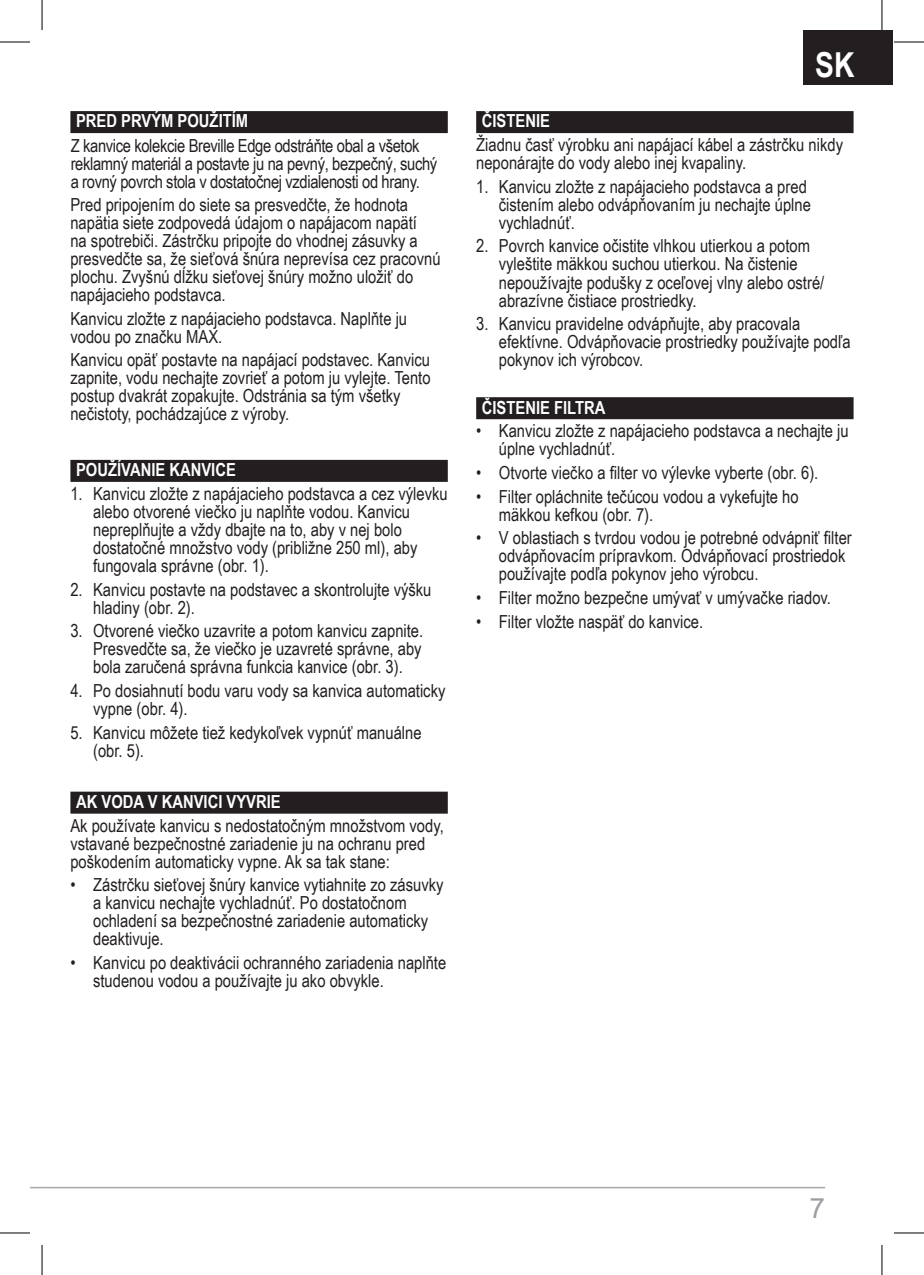
<style>
.page{position:relative;width:924px;height:1275px;background:#fff}
.page>*{position:absolute;margin:0;border:0;box-sizing:border-box;transform-origin:0 0}
.t1{font:700 34.4px "Arial Narrow";color:#fff}
.t2{font:700 32px "Arial";color:#fff}
.t3{font:28px "Arial";color:#9d9fa2}
.t4{font:18px/18px "Arial Narrow";color:#231f20}
.t5{font:18px/18px "Arial Narrow";letter-spacing:-.02em;color:#231f20}
.t6{font:700 18px "Arial Narrow";color:#fff}
</style>
<div class="page">
<div style="left:803px;top:31px;width:89px;height:54px;background:#231f20"></div>
<svg style="left:31px;top:1186px;width:11px;height:2px"></svg>
<hr style="left:42px;top:1186px;width:782px;height:2px;background:#a8a9ad">
<div style="left:70px;top:791px;width:377px;height:22px;background:#231f20"></div>
<div style="left:70px;top:460px;width:377px;height:22px;background:#231f20"></div>
<div style="left:70px;top:111px;width:377px;height:22px;background:#231f20"></div>
<div style="left:476px;top:111px;width:377px;height:22px;background:#231f20"></div>
<div style="left:476px;top:397px;width:377px;height:22px;background:#231f20"></div>
<hr style="left:0;top:42px;width:30px;height:1px;background:#000">
<hr style="left:893px;top:42px;width:30px;height:1px;background:#000">
<hr style="left:0;top:1232px;width:30px;height:1px;background:#000">
<hr style="left:893px;top:1232px;width:30px;height:1px;background:#000">
<hr style="left:42px;top:0;width:1px;height:30px;background:#000">
<hr style="left:42px;top:1245px;width:1px;height:30px;background:#000">
<hr style="left:881px;top:0;width:1px;height:30px;background:#000">
<hr style="left:881px;top:1245px;width:1px;height:30px;background:#000">
<p class="t6" style="left:76px;top:107px;width:173px">PRED PRVÝM POUŽITÍM</p>
<p class="t5" style="left:71px;top:136px;width:368px">Z kanvice kolekcie Breville Edge odstráňte obal a všetok reklamný materiál a postavte ju na pevný, bezpečný, suchý a rovný povrch stola v dostatočnej vzdialenosti od hrany.</p>
<p class="t4" style="left:70px;top:195px;width:371px">Pred pripojením do siete sa presvedčte, že hodnota napätia siete zodpovedá údajom o napájacom napätí<br>na spotrebiči. Zástrčku pripojte do vhodnej zásuvky a presvedčte sa, že sieťová šnúra neprevísa cez pracovnú plochu. Zvyšnú dĺžku sieťovej šnúry možno uložiť do napájacieho podstavca.</p>
<p class="t4" style="left:70px;top:308px;width:338px">Kanvicu zložte z napájacieho podstavca. Naplňte ju vodou po značku MAX.</p>
<p class="t4" style="left:70px;top:350px;width:361px">Kanvicu opäť postavte na napájací podstavec. Kanvicu zapnite, vodu nechajte zovrieť a potom ju vylejte. Tento postup dvakrát zopakujte. Odstránia sa tým všetky nečistoty, pochádzajúce z výroby.</p>
<p class="t6" style="left:76px;top:456px;width:161px">POUŽÍVANIE KANVICE</p>
<p class="t4" style="left:93px;top:484px;width:356px;text-indent:-23px">1. Kanvicu zložte z napájacieho podstavca a cez výlevku alebo otvorené viečko ju naplňte vodou. Kanvicu nepreplňujte a vždy dbajte na to, aby v nej bolo dostatočné množstvo vody (približne 250 ml), aby fungovala správne (obr. 1).</p>
<p class="t4" style="left:93px;top:579px;width:340px;text-indent:-23px">2. Kanvicu postavte na podstavec a skontrolujte výšku hladiny (obr. 2).</p>
<p class="t4" style="left:93px;top:621px;width:331px;text-align:justify;text-indent:-23px">3. Otvorené viečko uzavrite a potom kanvicu zapnite.<br>Presvedčte sa, že viečko je uzavreté správne, aby bola zaručená správna funkcia kanvice (obr. 3).</p>
<p class="t4" style="left:93px;top:681px;width:353px;text-indent:-23px">4. Po dosiahnutí bodu varu vody sa kanvica automaticky vypne (obr. 4).</p>
<p class="t4" style="left:93px;top:722px;width:330px;text-indent:-23px">5. Kanvicu môžete tiež kedykoľvek vypnúť manuálne (obr. 5).</p>
<p class="t6" style="left:76px;top:788px;width:206px">AK VODA V KANVICI VYVRIE</p>
<p class="t4" style="left:70px;top:815px;width:375px">Ak používate kanvicu s nedostatočným množstvom vody, vstavané bezpečnostné zariadenie ju na ochranu pred poškodením automaticky vypne. Ak sa tak stane:</p>
<p class="t4" style="left:93px;top:875px;width:352px;text-indent:-23px">• Zástrčku sieťovej šnúry kanvice vytiahnite zo zásuvky a kanvicu nechajte vychladnúť. Po dostatočnom ochladení sa bezpečnostné zariadenie automaticky deaktivuje.</p>
<p class="t4" style="left:93px;top:953px;width:354px;text-indent:-23px">• Kanvicu po deaktivácii ochranného zariadenia naplňte studenou vodou a používajte ju ako obvykle.</p>
<h1 class="t1" style="left:814px;top:39px;width:41px">SK</h1>
<h2 class="t2" style="left:802px;top:44px;width:46px">SK</h2>
<p class="t6" style="left:481px;top:107px;width:70px">ČISTENIE</p>
<p class="t4" style="left:476px;top:135px;width:368px">Žiadnu časť výrobku ani napájací kábel a zástrčku nikdy neponárajte do vody alebo inej kvapaliny.</p>
<p class="t4" style="left:498px;top:177px;width:313px;text-indent:-23px">1. Kanvicu zložte z napájacieho podstavca a pred čistením alebo odvápňovaním ju nechajte úplne vychladnúť.</p>
<p class="t4" style="left:498px;top:236px;width:327px;text-indent:-23px">2. Povrch kanvice očistite vlhkou utierkou a potom vyleštite mäkkou suchou utierkou. Na čistenie nepoužívajte podušky z oceľovej vlny alebo ostré/ abrazívne čistiace prostriedky.</p>
<p class="t4" style="left:498px;top:314px;width:353px;text-indent:-23px">3. Kanvicu pravidelne odvápňujte, aby pracovala efektívne. Odvápňovacie prostriedky používajte podľa pokynov ich výrobcov.</p>
<p class="t6" style="left:481px;top:393px;width:125px">ČISTENIE FILTRA</p>
<p class="t4" style="left:498px;top:421px;width:351px;text-indent:-23px">• Kanvicu zložte z napájacieho podstavca a nechajte ju úplne vychladnúť.</p>
<p class="t4" style="left:476px;top:463px;width:343px">• Otvorte viečko a filter vo výlevke vyberte (obr. 6).</p>
<p class="t4" style="left:498px;top:486px;width:301px;text-indent:-23px">• Filter opláchnite tečúcou vodou a vykefujte ho mäkkou kefkou (obr. 7).</p>
<p class="t4" style="left:498px;top:528px;width:354px;text-indent:-23px">• V oblastiach s tvrdou vodou je potrebné odvápniť filter odvápňovacím prípravkom. Odvápňovací prostriedok používajte podľa pokynov jeho výrobcu.</p>
<p class="t4" style="left:476px;top:588px;width:356px">• Filter možno bezpečne umývať v umývačke riadov.</p>
<p class="t4" style="left:476px;top:611px;width:228px">• Filter vložte naspäť do kanvice.</p>
<h3 class="t3" style="left:809px;top:1188px;width:17px">7</h3>
</div>
